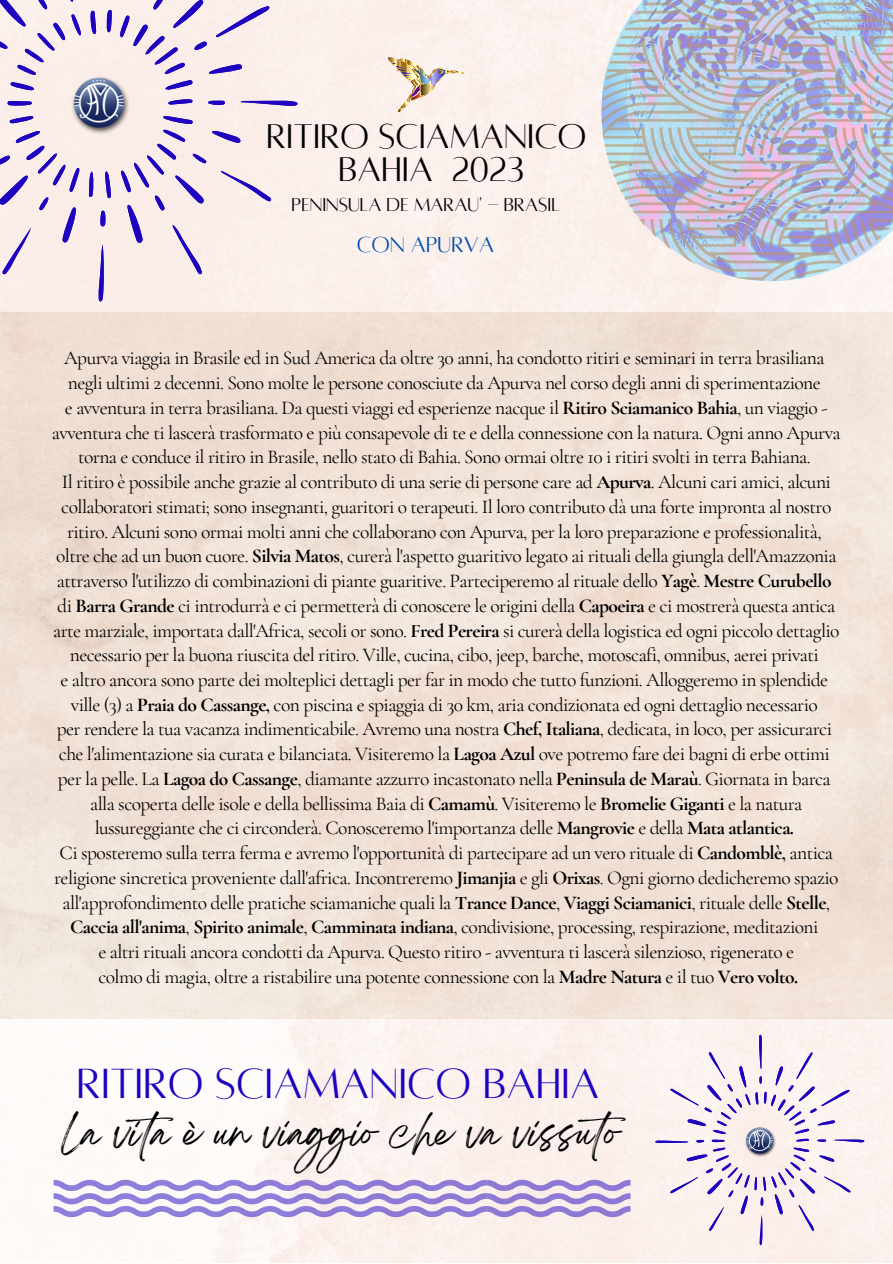
<style>
.page{position:relative;width:893px;height:1264px;background:#fff}
.page>*{position:absolute;margin:0;border:0;box-sizing:border-box;transform-origin:0 0}
.t1{font:46.5px "Alta regular";color:#1d02bf}
.t2{font:37.8px "Alta regular";color:#000}
.t3{font:33.75px "Breathing";color:#000}
.t4{font:24px "Alta regular";color:#004aad}
.t5{font:20.55px "Alta regular";color:#000}
.t6{font:19.5px/24.8px "Cormorant Garamond";letter-spacing:-.03em;color:#000;text-align:center}
.s1{font-weight:700}
</style>
<div class="page">
<img style="left:0;top:0;width:892px;height:1262px">
<img style="left:0;top:313px;width:892px;height:705px">
<svg style="left:54px;top:1179px;width:576px;height:38px"></svg>
<svg style="left:655px;top:1034px;width:209px;height:211px"></svg>
<img style="left:744px;top:1126px;width:32px;height:31px">
<svg style="left:601px;top:0;width:291px;height:281px;background:#bcc0d5"></svg>
<svg style="left:787px;top:269px;width:43px;height:11px"></svg>
<svg style="left:638px;top:219px;width:58px;height:46px;background:#d2d1db"></svg>
<svg style="left:833px;top:127px;width:59px;height:77px;background:#bbbad2"></svg>
<svg style="left:851px;top:36px;width:41px;height:61px;background:#c5bcd3"></svg>
<svg style="left:833px;top:219px;width:59px;height:42px"></svg>
<svg style="left:0;top:0;width:297px;height:301px;background:#eadce5"></svg>
<img style="left:70px;top:75px;width:60px;height:60px">
<img style="left:388px;top:58px;width:75px;height:54px">
<p class="t2" style="left:266px;top:118px;width:322px">RITIRO SCIAMANICO</p>
<p class="t2" style="left:338px;top:151px;width:187px">BAHIA 2023</p>
<p class="t5" style="left:291px;top:194px;width:270px">PENINSULA DE MARAU' - BRASIL</p>
<p class="t4" style="left:357px;top:233px;width:139px">CON APURVA</p>
<p class="t6" style="left:64px;top:346px;width:762px">Apurva viaggia in Brasile ed in Sud America da oltre 30 anni, ha condotto ritiri e seminari in terra brasiliana</p>
<p class="t6" style="left:68px;top:370px;width:754px">negli ultimi 2 decenni. Sono molte le persone conosciute da Apurva nel corso degli anni di sperimentazione</p>
<p class="t6" style="left:52px;top:395px;width:790px">e avventura in terra brasiliana. Da questi viaggi ed esperienze nacque il <span class="s1">Ritiro Sciamanico Bahia</span>, un viaggio - avventura che ti lascerà trasformato e più consapevole di te e della connessione con la natura. Ogni anno Apurva torna e conduce il ritiro in Brasile, nello stato di Bahia. Sono ormai oltre 10 i ritiri svolti in terra Bahiana.</p>
<p class="t6" style="left:61px;top:469px;width:771px;text-align:justify">Il ritiro è possibile anche grazie al contributo di una serie di persone care ad <span class="s1">Apurva</span>. Alcuni cari amici, alcuni collaboratori stimati; sono insegnanti, guaritori o terapeuti. Il loro contributo dà una forte impronta al nostro ritiro. Alcuni sono ormai molti anni che collaborano con Apurva, per la loro preparazione e professionalità,</p>
<p class="t6" style="left:56px;top:543px;width:782px;text-align:left">oltre che ad un buon cuore. <span class="s1">Silvia Matos</span>, curerà l'aspetto guaritivo legato ai rituali della giungla dell'Amazzonia attraverso l'utilizzo di combinazioni di piante guaritive. Parteciperemo al rituale dello <span class="s1">Yagè</span>. <span class="s1">Mestre Curubello</span></p>
<p class="t6" style="left:53px;top:593px;width:787px">di <span class="s1">Barra Grande</span> ci introdurrà e ci permetterà di conoscere le origini della <span class="s1">Capoeira</span> e ci mostrerà questa antica arte marziale, importata dall'Africa, secoli or sono. <span class="s1">Fred Pereira</span> si curerà della logistica ed ogni piccolo dettaglio necessario per la buona riuscita del ritiro. Ville, cucina, cibo, jeep, barche, motoscafi, omnibus, aerei privati</p>
<p class="t6" style="left:60px;top:667px;width:769px">e altro ancora sono parte dei molteplici dettagli per far in modo che tutto funzioni. Alloggeremo in splendide</p>
<p class="t6" style="left:71px;top:692px;width:748px">ville (3) a <span class="s1">Praia do Cassange,</span> con piscina e spiaggia di 30 km, aria condizionata ed ogni dettaglio necessario</p>
<p class="t6" style="left:57px;top:717px;width:776px">per rendere la tua vacanza indimenticabile. Avremo una nostra <span class="s1">Chef, Italiana</span>, dedicata, in loco, per assicurarci</p>
<p class="t6" style="left:59px;top:741px;width:772px">che l'alimentazione sia curata e bilanciata. Visiteremo la <span class="s1">Lagoa Azul</span> ove potremo fare dei bagni di erbe ottimi</p>
<p class="t6" style="left:58px;top:766px;width:774px">per la pelle. La <span class="s1">Lagoa do Cassange</span>, diamante azzurro incastonato nella <span class="s1">Peninsula de Maraù</span>. Giornata in barca</p>
<p class="t6" style="left:90px;top:791px;width:713px;text-align:left">alla scoperta delle isole e della bellissima Baia di <span class="s1">Camamù</span>. Visiteremo le <span class="s1">Bromelie Giganti</span> e la natura lussureggiante che ci circonderà. Conosceremo l'importanza delle <span class="s1">Mangrovie</span> e della <span class="s1">Mata atlantica.</span></p>
<p class="t6" style="left:54px;top:840px;width:786px">Ci sposteremo sulla terra ferma e avremo l'opportunità di partecipare ad un vero rituale di <span class="s1">Candomblè,</span> antica religione sincretica proveniente dall'africa. Incontreremo <span class="s1">Jimanjia</span> e gli <span class="s1">Orixas</span>. Ogni giorno dedicheremo spazio all'approfondimento delle pratiche sciamaniche quali la <span class="s1">Trance Dance</span>, <span class="s1">Viaggi Sciamanici</span>, rituale delle <span class="s1">Stelle</span>,</p>
<p class="t6" style="left:70px;top:914px;width:749px"><span class="s1">Caccia all'anima</span>, <span class="s1">Spirito animale</span>, <span class="s1">Camminata indiana</span>, condivisione, processing, respirazione, meditazioni</p>
<p class="t6" style="left:98px;top:939px;width:697px">e altri rituali ancora condotti da Apurva. Questo ritiro - avventura ti lascerà silenzioso, rigenerato e</p>
<p class="t6" style="left:98px;top:964px;width:701px">colmo di magia, oltre a ristabilire una potente connessione con la <span class="s1">Madre Natura</span> e il tuo <span class="s1">Vero volto.</span></p>
<p class="t1" style="left:77px;top:1060px;width:524px">RITIRO SCIAMANICO BAHIA</p>
<p class="t3" style="left:61px;top:1123px;width:581px">La vita è un viaggio che va vissuto</p>
</div>
